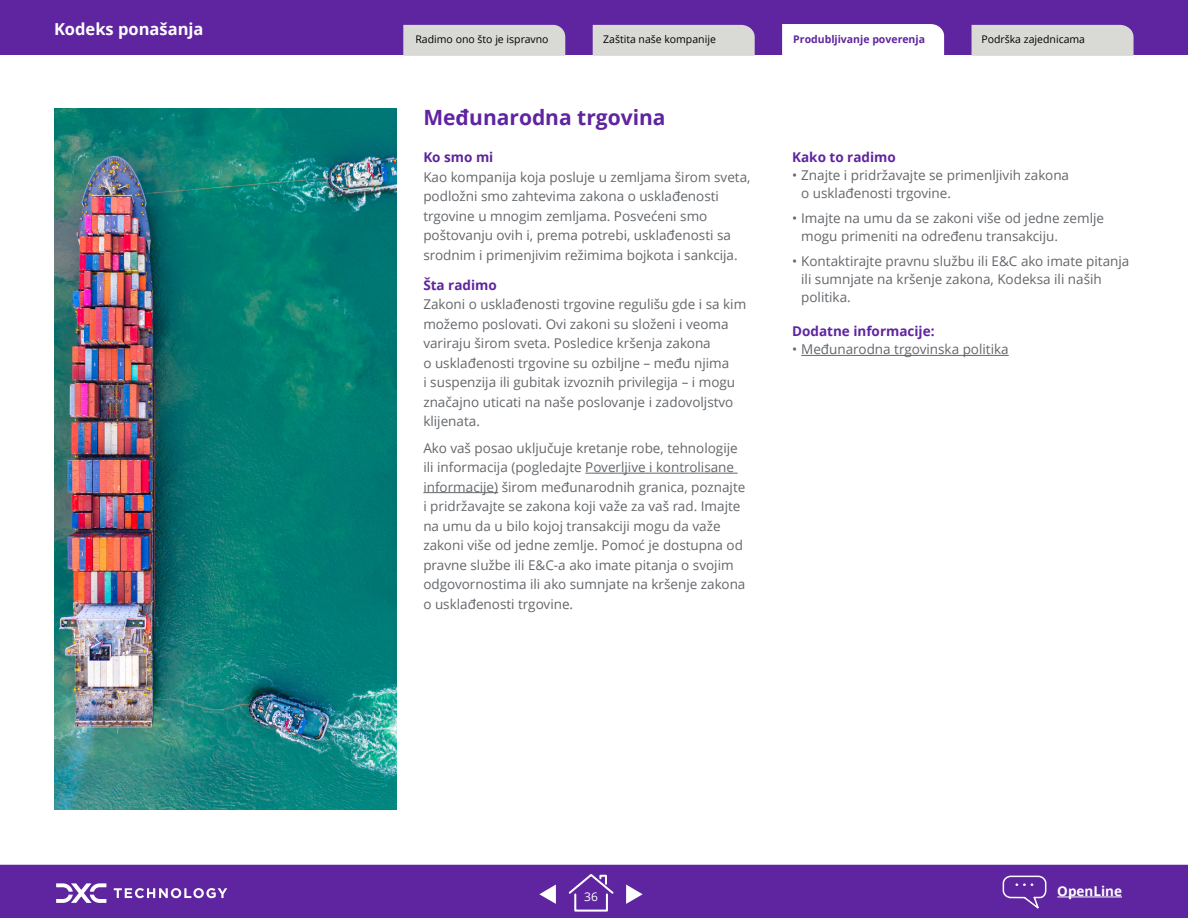
<style>
.page{position:relative;width:1188px;height:918px;background:#fff}
.page>*{position:absolute;margin:0;border:0;box-sizing:border-box;transform-origin:0 0}
.Body_subheadline_Wal{font:700 21px "Open Sans";color:#5f249f}
.t1{font:700 16.5px "Open Sans";color:#fff}
.Body_regular_9_13{font:13.5px/19.5px "Open Sans";color:#63666a}
.Body_header_Walsheim{font:700 13.5px "Open Sans";color:#5f249f}
.t2{font:700 13.5px "Open Sans";color:#fff}
.t3{font:12px "Open Sans";color:#fff}
.Body_header_Walsheim-2{font:10.5px "Open Sans";color:#000}
.Tab_head_active_purp{font:700 10.5px "Open Sans";color:#5f249f}
</style>
<div class="page">
<div style="left:0;top:864px;width:1188px;height:54px;background:#5f249f"></div>
<svg style="left:567px;top:872px;width:48px;height:41px;background:#7543ac"></svg>
<hr style="left:1057px;top:897px;width:65px;height:1px;background:#fff">
<svg style="left:1002px;top:875px;width:45px;height:37px;background:#7340ab"></svg>
<svg style="left:114px;top:888px;width:113px;height:10px"></svg>
<svg style="left:56px;top:883px;width:50px;height:20px"></svg>
<div style="left:0;top:0;width:1188px;height:55px;background:#5f249f"></div>
<div style="left:782px;top:24px;width:162px;height:31px;background:#fff"></div>
<img style="left:54px;top:108px;width:342px;height:702px">
<hr style="left:585px;top:473px;width:153px;height:1px;background:#63666a">
<hr style="left:423px;top:492px;width:75px;height:1px;background:#63666a">
<hr style="left:801px;top:355px;width:208px;height:1px;background:#63666a">
<svg style="left:539px;top:885px;width:17px;height:19px"></svg>
<svg style="left:626px;top:885px;width:17px;height:19px"></svg>
<div style="left:403px;top:25px;width:162px;height:31px;background:#d9d9d6"></div>
<div style="left:593px;top:25px;width:162px;height:31px;background:#d9d9d6"></div>
<div style="left:972px;top:25px;width:162px;height:31px;background:#d9d9d6"></div>
<p class="t1" style="left:54px;top:18px;width:151px">Kodeks ponašanja</p>
<p class="Tab_head_active_purp" style="left:793px;top:31px;width:133px">Produbljivanje poverenja</p>
<p class="Body_header_Walsheim-2" style="left:415px;top:32px;width:135px">Radimo ono što je ispravno</p>
<p class="Body_header_Walsheim-2" style="left:603px;top:32px;width:114px">Zaštita naše kompanije</p>
<p class="Body_header_Walsheim-2" style="left:981px;top:32px;width:105px">Podrška zajednicama</p>
<p class="Body_subheadline_Wal" style="left:423px;top:103px;width:244px">Međunarodna trgovina</p>
<p class="Body_header_Walsheim" style="left:423px;top:148px;width:72px">Ko smo mi</p>
<p class="Body_regular_9_13" style="left:423px;top:167px;width:329px">Kao kompanija koja posluje u zemljama širom sveta, podložni smo zahtevima zakona o usklađenosti trgovine u mnogim zemljama. Posvećeni smo poštovanju ovih i, prema potrebi, usklađenosti sa srodnim i primenjivim režimima bojkota i sankcija.</p>
<p class="Body_header_Walsheim" style="left:423px;top:275px;width:75px">Šta radimo</p>
<p class="Body_regular_9_13" style="left:423px;top:294px;width:324px">Zakoni o usklađenosti trgovine regulišu gde i sa kim možemo poslovati. Ovi zakoni su složeni i veoma variraju širom sveta. Posledice kršenja zakona<br>o usklađenosti trgovine su ozbiljne – među njima<br>i suspenzija ili gubitak izvoznih privilegija – i mogu značajno uticati na naše poslovanje i zadovoljstvo klijenata.</p>
<p class="Body_regular_9_13" style="left:423px;top:438px;width:324px">Ako vaš posao uključuje kretanje robe, tehnologije ili informacija (pogledajte Poverljive i kontrolisane informacije) širom međunarodnih granica, poznajte i pridržavajte se zakona koji važe za vaš rad. Imajte na umu da u bilo kojoj transakciji mogu da važe zakoni više od jedne zemlje. Pomoć je dostupna od pravne službe ili E&amp;C-a ako imate pitanja o svojim odgovornostima ili ako sumnjate na kršenje zakona o usklađenosti trgovine.</p>
<p class="Body_header_Walsheim" style="left:792px;top:148px;width:105px">Kako to radimo</p>
<p class="Body_regular_9_13" style="left:801px;top:166px;width:269px;line-height:18px;text-indent:-9px">• Znajte i pridržavajte se primenljivih zakona o usklađenosti trgovine.</p>
<p class="Body_regular_9_13" style="left:801px;top:209px;width:304px;line-height:18px;text-indent:-9px">• Imajte na umu da se zakoni više od jedne zemlje mogu primeniti na određenu transakciju.</p>
<p class="Body_regular_9_13" style="left:801px;top:251px;width:330px;line-height:18px;text-indent:-9px">• Kontaktirajte pravnu službu ili E&amp;C ako imate pitanja ili sumnjate na kršenje zakona, Kodeksa ili naših politika.</p>
<p class="Body_header_Walsheim" style="left:792px;top:322px;width:144px">Dodatne informacije:</p>
<p class="Body_regular_9_13" style="left:792px;top:339px;width:218px">• Međunarodna trgovinska politika</p>
<p class="t3" style="left:584px;top:888px;width:15px">36</p>
<p class="t2" style="left:1057px;top:881px;width:66px">OpenLine</p>
</div>
